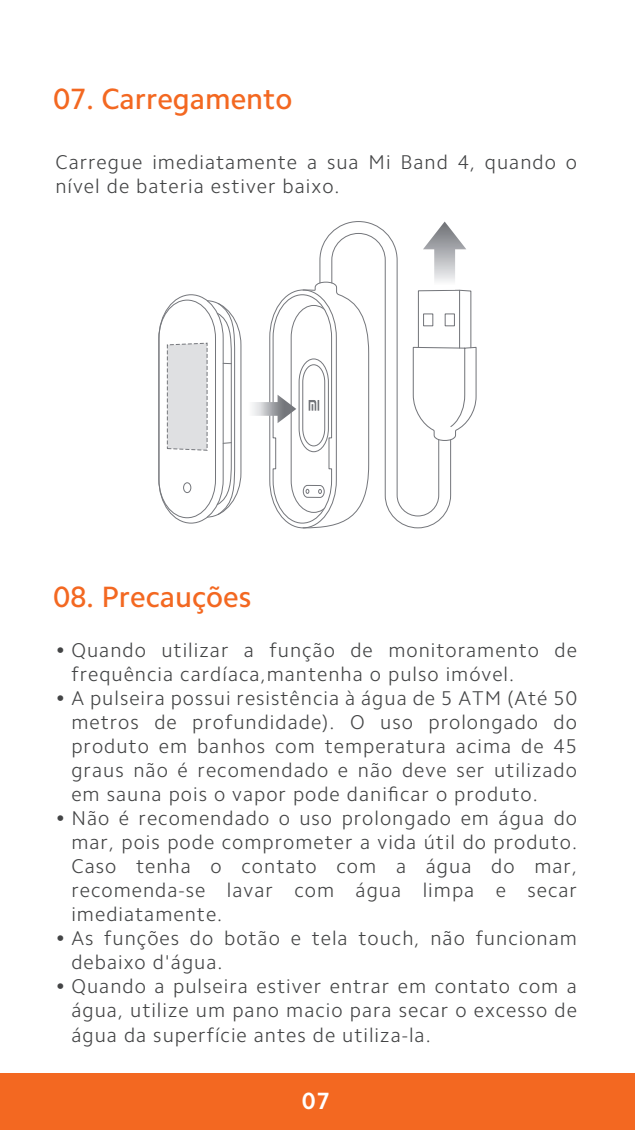
<style>
.page{position:relative;width:635px;height:1130px;background:#fff}
.page>*{position:absolute;margin:0;border:0;box-sizing:border-box;transform-origin:0 0}
.t1{font:500 29.6px "Camphor Pro";color:#f36821}
.t2{font:700 23.6px "Camphor Pro";color:#fff}
.t3{font:300 20px/24px "Camphor Pro";letter-spacing:.05em;color:#434445}
</style>
<div class="page">
<div style="left:0;top:1073px;width:635px;height:56px;background:#f36821"></div>
<svg style="left:158px;top:283px;width:173px;height:246px"></svg>
<svg style="left:331px;top:441px;width:121px;height:88px"></svg>
<svg style="left:319px;top:221px;width:121px;height:296px"></svg>
<svg style="left:412px;top:221px;width:65px;height:220px"></svg>
<h1 class="t1" style="left:53px;top:82px;width:240px">07. Carregamento</h1>
<p class="t3" style="left:55px;top:150px;width:523px">Carregue imediatamente a sua Mi Band 4, quando o nível de bateria estiver baixo.</p>
<h1 class="t1" style="left:53px;top:578px;width:199px">08. Precauções</h1>
<p class="t3" style="left:71px;top:638px;width:507px;text-indent:-16px">• Quando utilizar a função de monitoramento de frequência cardíaca,mantenha o pulso imóvel.</p>
<p class="t3" style="left:71px;top:686px;width:507px;text-align:justify;text-indent:-16px">• A pulseira possui resistência à água de 5 ATM (Até 50 metros de profundidade). O uso prolongado do produto em banhos com temperatura acima de 45 graus não é recomendado e não deve ser utilizado em sauna pois o vapor pode danificar o produto.</p>
<p class="t3" style="left:71px;top:806px;width:507px;text-align:justify;text-indent:-16px">• Não é recomendado o uso prolongado em água do mar, pois pode comprometer a vida útil do produto.<br>Caso tenha o contato com a água do mar, recomenda-se lavar com água limpa e secar imediatamente.</p>
<p class="t3" style="left:71px;top:926px;width:507px;text-indent:-16px">• As funções do botão e tela touch, não funcionam debaixo d'água.</p>
<p class="t3" style="left:71px;top:974px;width:507px;text-align:justify;text-indent:-16px">• Quando a pulseira estiver entrar em contato com a água, utilize um pano macio para secar o excesso de água da superfície antes de utiliza-la.</p>
<p class="t2" style="left:302px;top:1087px;width:29px">07</p>
</div>
